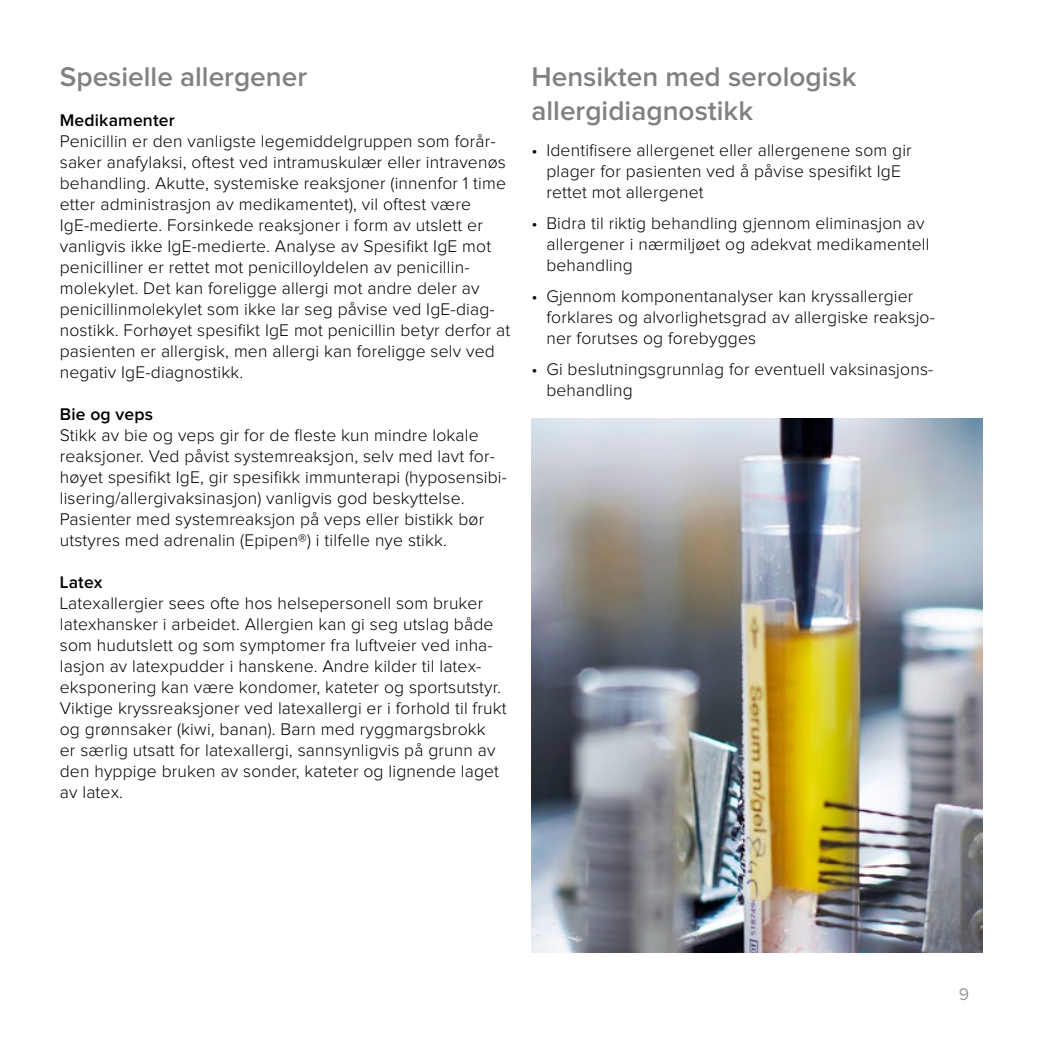
<style>
.page{position:relative;width:1042px;height:1042px;background:#fff}
.page>*{position:absolute;margin:0;border:0;box-sizing:border-box;transform-origin:0 0}
.t1{font:600 28px/33.6px "Proxima Nova";color:#818084}
.t2{font:300 17.5px/21px "Proxima Nova";letter-spacing:.01em;color:#000}
.t3{font:600 17.5px "Proxima Nova";letter-spacing:.01em;color:#000}
.t4{font:17.5px "Proxima Nova";color:#98989c}
</style>
<div class="page">
<img style="left:531px;top:418px;width:451px;height:534px">
<h1 class="t1" style="left:60px;top:61px;width:249px">Spesielle allergener</h1>
<p class="t3" style="left:60px;top:112px;width:116px">Medikamenter</p>
<p class="t2" style="left:60px;top:131px;width:452px">Penicillin er den vanligste legemiddelgruppen som forår&shy;saker anafylaksi, oftest ved intramuskulær eller intravenøs behandling. Akutte, systemiske reaksjoner (innenfor 1 time etter administrasjon av medikamentet), vil oftest være IgE-medierte. Forsinkede reaksjoner i form av utslett er vanligvis ikke IgE-medierte. Analyse av Spesifikt IgE mot penicilliner er rettet mot penicilloyldelen av penicillin&shy;molekylet. Det kan foreligge allergi mot andre deler av penicillinmolekylet som ikke lar seg påvise ved IgE-diag&shy;nostikk. Forhøyet spesifikt IgE mot penicillin betyr derfor at pasienten er allergisk, men allergi kan foreligge selv ved negativ IgE-diagnostikk.</p>
<p class="t3" style="left:60px;top:406px;width:95px">Bie og veps</p>
<p class="t2" style="left:60px;top:425px;width:449px">Stikk av bie og veps gir for de fleste kun mindre lokale reaksjoner. Ved påvist systemreaksjon, selv med lavt for&shy;høyet spesifikt IgE, gir spesifikk immunterapi (hyposensibi&shy;lisering/allergivaksinasjon) vanligvis god beskyttelse.<br>Pasienter med systemreaksjon på veps eller bistikk bør utstyres med adrenalin (Epipen®) i tilfelle nye stikk.</p>
<p class="t3" style="left:60px;top:574px;width:44px">Latex</p>
<p class="t2" style="left:60px;top:593px;width:448px">Latexallergier sees ofte hos helsepersonell som bruker latexhansker i arbeidet. Allergien kan gi seg utslag både som hudutslett og som symptomer fra luftveier ved inha&shy;lasjon av latexpudder i hanskene. Andre kilder til latex&shy;eksponering kan være kondomer, kateter og sportsutstyr.<br>Viktige kryssreaksjoner ved latexallergi er i forhold til frukt og grønnsaker (kiwi, banan). Barn med ryggmargsbrokk<br>er særlig utsatt for latexallergi, sannsynligvis på grunn av den hyppige bruken av sonder, kateter og lignende laget av latex.</p>
<h1 class="t1" style="left:531px;top:61px;width:326px">Hensikten med serologisk allergidiagnostikk</h1>
<p class="t2" style="left:546px;top:141px;width:367px;text-indent:-15px">• Identifisere allergenet eller allergenene som gir plager for pasienten ved å påvise spesifikt IgE rettet mot allergenet</p>
<p class="t2" style="left:546px;top:213px;width:385px;text-indent:-15px">• Bidra til riktig behandling gjennom eliminasjon av allergener i nærmiljøet og adekvat medikamentell behandling</p>
<p class="t2" style="left:546px;top:286px;width:390px;text-indent:-15px">• Gjennom komponentanalyser kan kryssallergier forklares og alvorlighetsgrad av allergiske reaksjo&shy;ner forutses og forebygges</p>
<p class="t2" style="left:546px;top:359px;width:388px;text-indent:-15px">• Gi beslutningsgrunnlag for eventuell vaksinasjons&shy;behandling</p>
<p class="t4" style="left:959px;top:983px;width:12px">9</p>
</div>
